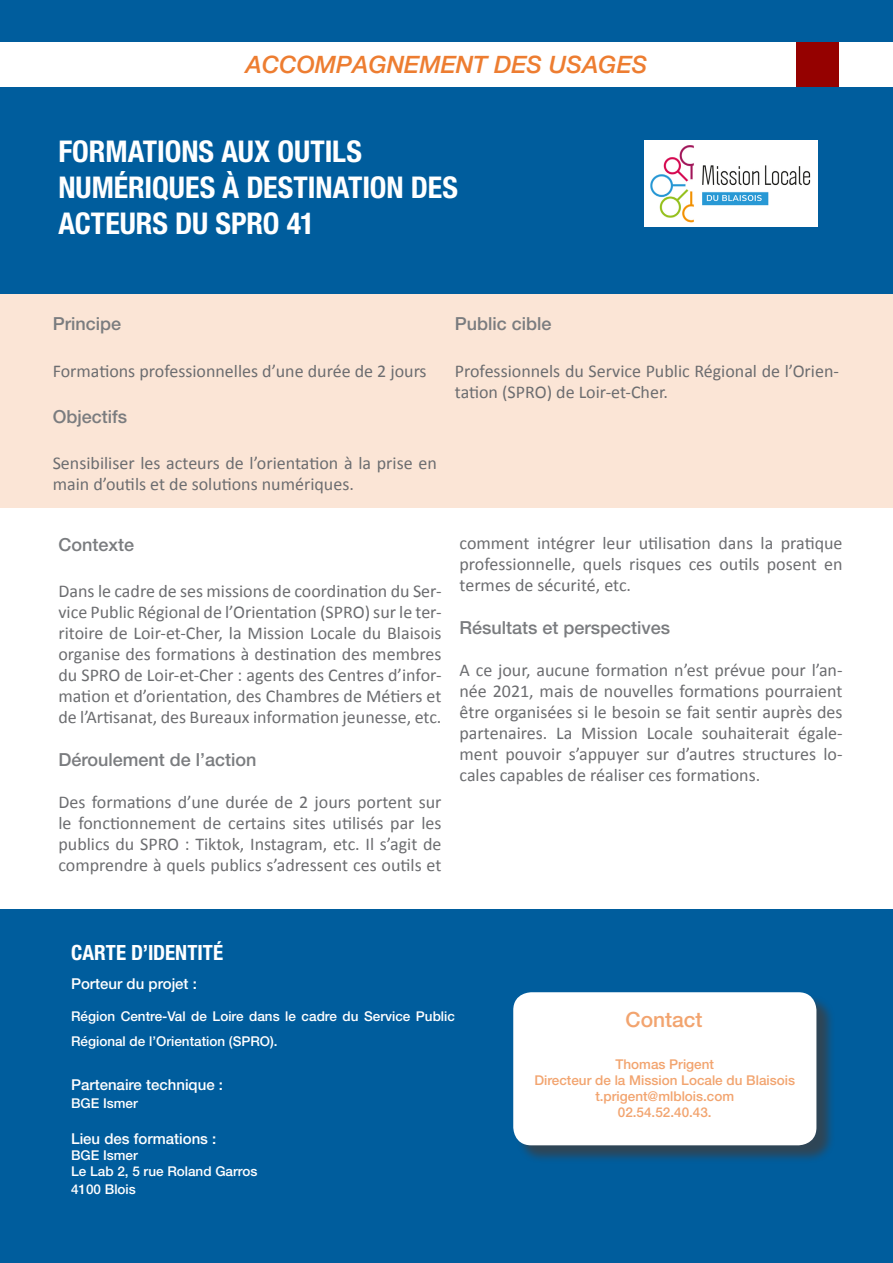
<style>
.page{position:relative;width:893px;height:1263px;background:#fff}
.page>*{position:absolute;margin:0;border:0;box-sizing:border-box;transform-origin:0 0}
.SOUS_TITRE{font:700 condensed 30px/36px "Helvetica Neue LT Pro";letter-spacing:-.005em;color:#fff}
.t1{font:italic 500 24px "Helvetica Neue LT Pro";color:#ed7d31}
.SOUS_TITRE-2{font:700 condensed 21px "Helvetica Neue LT Pro";color:#fff}
.t2{font:500 21px "Helvetica Neue LT Pro";color:#f2a46f}
.t3{font:18px/21px "Calibri";color:#6c6d70;text-align:justify}
.t4{font:500 18px "Helvetica Neue LT Pro";color:#7a7c7f}
.t5{font:500 15px "Helvetica Neue LT Pro";color:#fff}
.t6{font:500 13.5px/25.2px "Helvetica Neue LT Pro";color:#fff}
.t7{font:500 13.5px "Helvetica Neue LT Pro";color:#f2a46f}
</style>
<div class="page">
<div style="left:0;top:909px;width:893px;height:354px;background:#005d9d"></div>
<div style="left:515px;top:994px;width:320px;height:170px;background:#3e3e3f;opacity:.75"></div>
<div style="left:513px;top:992px;width:303px;height:153px;background:#fff;border-radius:18px"></div>
<div style="left:0;top:0;width:893px;height:296px;background:#005d9d"></div>
<img style="left:645px;top:140px;width:173px;height:86px">
<div style="left:0;top:43px;width:893px;height:44px;background:#fff"></div>
<div style="left:796px;top:43px;width:43px;height:44px;background:#950100"></div>
<div style="left:0;top:294px;width:892px;height:214px;background:#fbe5d6"></div>
<p class="t1" style="left:246px;top:51px;width:403px">ACCOMPAGNEMENT DES USAGES</p>
<p class="SOUS_TITRE" style="left:58px;top:132px;width:401px">FORMATIONS AUX OUTILS<br>NUMÉRIQUES À DESTINATION DES<br>ACTEURS DU SPRO 41</p>
<p class="t4" style="left:53px;top:313px;width:70px">Principe</p>
<p class="t3" style="left:53px;top:360px;width:375px">Formations professionnelles d’une durée de 2 jours</p>
<p class="t4" style="left:53px;top:406px;width:76px">Objectifs</p>
<p class="t3" style="left:53px;top:453px;width:386px">Sensibiliser les acteurs de l’orientation à la prise en main d’outils et de solutions numériques.</p>
<p class="t4" style="left:455px;top:313px;width:98px">Public cible</p>
<p class="t3" style="left:455px;top:360px;width:386px">Professionnels du Service Public Régional de l’Orien&shy;tation (SPRO) de Loir-et-Cher.</p>
<p class="t4" style="left:58px;top:533px;width:77px">Contexte</p>
<p class="t3" style="left:58px;top:580px;width:385px">Dans le cadre de ses missions de coordination du Ser&shy;vice Public Régional de l’Orientation (SPRO) sur le ter&shy;ritoire de Loir-et-Cher, la Mission Locale du Blaisois organise des formations à destination des membres du SPRO de Loir-et-Cher : agents des Centres d’infor&shy;mation et d’orientation, des Chambres de Métiers et de l’Artisanat, des Bureaux information jeunesse, etc.</p>
<p class="t4" style="left:58px;top:748px;width:200px">Déroulement de l’action</p>
<p class="t3" style="left:58px;top:792px;width:385px">Des formations d’une durée de 2 jours portent sur le fonctionnement de certains sites utilisés par les publics du SPRO : Tiktok, Instagram, etc. Il s’agit de comprendre à quels publics s’adressent ces outils et</p>
<p class="t3" style="left:459px;top:533px;width:385px">comment intégrer leur utilisation dans la pratique professionnelle, quels risques ces outils posent en termes de sécurité, etc.</p>
<p class="t4" style="left:459px;top:617px;width:212px">Résultats et perspectives</p>
<p class="t3" style="left:459px;top:659px;width:385px">A ce jour, aucune formation n’est prévue pour l’an&shy;née 2021, mais de nouvelles formations pourraient être organisées si le besoin se fait sentir auprès des partenaires. La Mission Locale souhaiterait égale&shy;ment pouvoir s’appuyer sur d’autres structures lo&shy;cales capables de réaliser ces formations.</p>
<p class="SOUS_TITRE-2" style="left:71px;top:939px;width:153px">CARTE D’IDENTITÉ</p>
<p class="t5" style="left:71px;top:974px;width:127px">Porteur du projet :</p>
<p class="t6" style="left:71px;top:1004px;width:385px">Région Centre-Val de Loire dans le cadre du Service Public<br>Régional de l’Orientation (SPRO).</p>
<p class="t5" style="left:71px;top:1075px;width:154px">Partenaire technique :</p>
<p class="t6" style="left:71px;top:1090px;width:68px">BGE Ismer</p>
<p class="t5" style="left:71px;top:1129px;width:147px">Lieu des formations :</p>
<p class="t6" style="left:71px;top:1142px;width:68px">BGE Ismer</p>
<p class="t6" style="left:71px;top:1158px;width:188px">Le Lab 2, 5 rue Roland Garros</p>
<p class="t6" style="left:71px;top:1176px;width:66px">4100 Blois</p>
<p class="t2" style="left:625px;top:1007px;width:79px">Contact</p>
<p class="t7" style="left:615px;top:1056px;width:100px">Thomas Prigent</p>
<p class="t7" style="left:534px;top:1072px;width:262px">Directeur de la Mission Locale du Blaisois</p>
<p class="t7" style="left:595px;top:1088px;width:140px">t.prigent@mlblois.com</p>
<p class="t7" style="left:618px;top:1104px;width:95px">02.54.52.40.43.</p>
</div>
